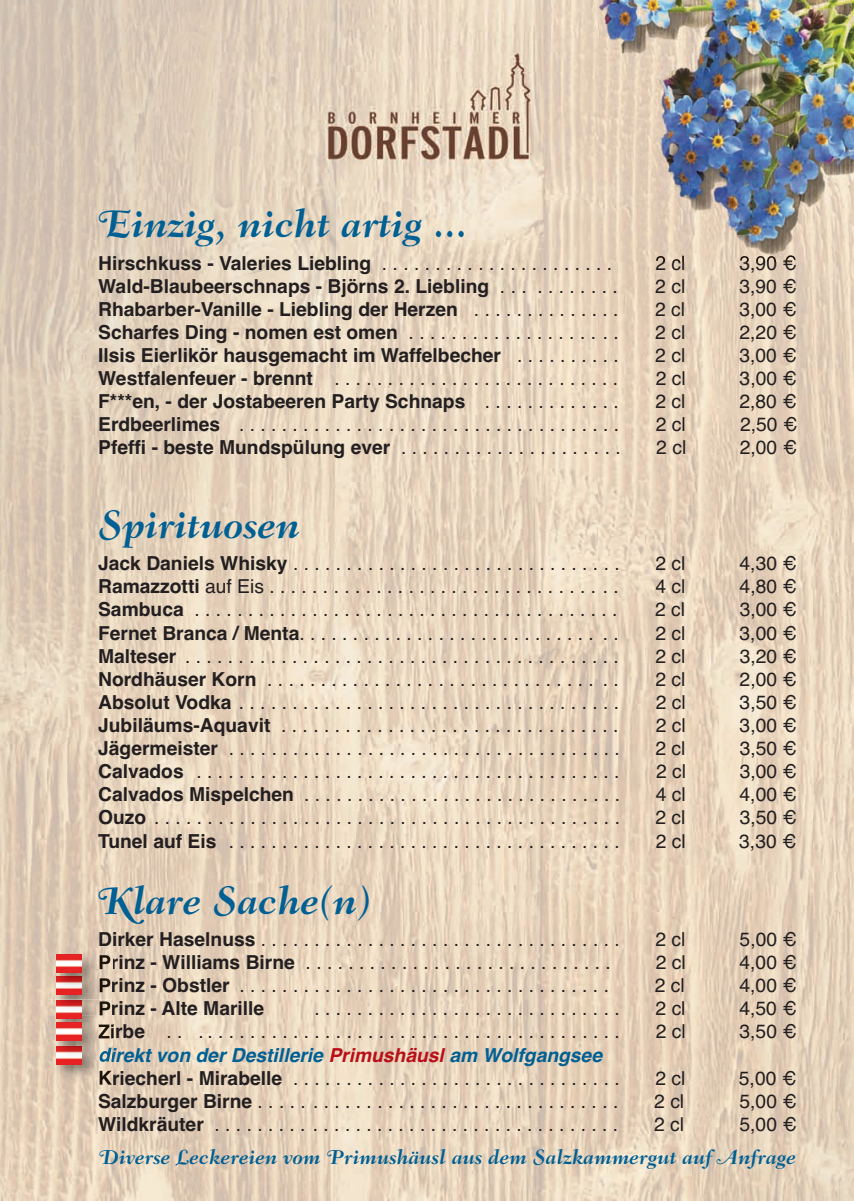
<style>
.page{position:relative;width:854px;height:1201px;background:#fff}
.page>*{position:absolute;margin:0;border:0;box-sizing:border-box;transform-origin:0 0}
.t1{font:38.5px "Fairfield LH Sw Bold Italic Os F";color:#005f93}
.t2{font:20.12px "Fairfield LH Sw Bold Italic Os F";color:#005f93}
.t3{font:19.25px "Helvetica";color:#231f20}
.t4{font:700 19.25px "Helvetica";color:#231f20}
.t5{font:italic 700 19.25px/23.1px "Helvetica";color:#005f93}
.s1{font-weight:400}
.s2{font-weight:700}
.s3{color:#b90f17}
.s4{font-style:normal;color:#231f20}
.s5{font-weight:400;font-style:normal;color:#231f20}
</style>
<div class="page">
<img style="left:0;top:0;width:853px;height:1200px">
<img style="left:599px;top:0;width:254px;height:262px">
<img style="left:655px;top:255px;width:140px;height:7px">
<img style="left:49px;top:947px;width:63px;height:144px">
<img style="left:100px;top:1070px;width:12px;height:15px">
<img style="left:57px;top:1000px;width:24px;height:18px">
<img style="left:99px;top:1047px;width:13px;height:14px">
<img style="left:99px;top:1024px;width:13px;height:14px">
<img style="left:57px;top:1022px;width:24px;height:18px">
<img style="left:100px;top:1001px;width:11px;height:14px">
<img style="left:57px;top:976px;width:24px;height:18px">
<img style="left:100px;top:955px;width:11px;height:14px">
<img style="left:100px;top:978px;width:11px;height:14px">
<img style="left:57px;top:954px;width:24px;height:18px">
<h1 class="t1" style="left:98px;top:209px;width:371px">Einzig, nicht artig ...</h1>
<p class="t4" style="left:98px;top:252px;width:515px">Hirschkuss - Valeries Liebling <span class="s1">. . . . . . . . . . . . . . . . . . . . . .</span></p>
<p class="t3" style="left:655px;top:252px;width:31px">2 cl</p>
<p class="t3" style="left:739px;top:252px;width:59px">3,90 €</p>
<p class="t4" style="left:98px;top:275px;width:521px">Wald-Blaubeerschnaps - Björns 2. Liebling <span class="s1">. . . . . . . . . . .</span></p>
<p class="t3" style="left:655px;top:275px;width:31px">2 cl</p>
<p class="t3" style="left:739px;top:275px;width:59px">3,90 €</p>
<p class="t4" style="left:98px;top:298px;width:521px">Rhabarber-Vanille - Liebling der Herzen <span class="s1">. . . . . . . . . . . . . .</span></p>
<p class="t3" style="left:655px;top:298px;width:31px">2 cl</p>
<p class="t3" style="left:739px;top:298px;width:59px">3,00 €</p>
<p class="t4" style="left:98px;top:321px;width:522px">Scharfes Ding - nomen est omen <span class="s1">. . . . . . . . . . . . . . . . . . . .</span></p>
<p class="t3" style="left:655px;top:321px;width:31px">2 cl</p>
<p class="t3" style="left:739px;top:321px;width:59px">2,20 €</p>
<p class="t4" style="left:98px;top:344px;width:522px">Ilsis Eierlikör hausgemacht im Waffelbecher <span class="s1">. . . . . . . . . .</span></p>
<p class="t3" style="left:655px;top:344px;width:31px">2 cl</p>
<p class="t3" style="left:739px;top:344px;width:59px">3,00 €</p>
<p class="t3" style="left:98px;top:367px;width:521px"><span class="s2">Westfalenfeuer - brennt</span> . . . . . . . . . . . . . . . . . . . . . . . . . . .</p>
<p class="t3" style="left:655px;top:367px;width:31px">2 cl</p>
<p class="t3" style="left:739px;top:367px;width:59px">3,00 €</p>
<p class="t4" style="left:98px;top:390px;width:522px">F***en, - der Jostabeeren Party Schnaps <span class="s1">. . . . . . . . . . . . .</span></p>
<p class="t3" style="left:655px;top:390px;width:31px">2 cl</p>
<p class="t3" style="left:739px;top:390px;width:59px">2,80 €</p>
<p class="t3" style="left:98px;top:413px;width:522px"><span class="s2">Erdbeerlimes</span> . . . . . . . . . . . . . . . . . . . . . . . . . . . . . . . . . . . .</p>
<p class="t3" style="left:655px;top:413px;width:31px">2 cl</p>
<p class="t3" style="left:740px;top:413px;width:59px">2,50 €</p>
<p class="t4" style="left:98px;top:436px;width:524px">Pfeffi - beste Mundspülung ever <span class="s1">. . . . . . . . . . . . . . . . . . . . .</span></p>
<p class="t3" style="left:656px;top:436px;width:31px">2 cl</p>
<p class="t3" style="left:739px;top:436px;width:59px">2,00 €</p>
<h1 class="t1" style="left:98px;top:510px;width:203px">Spirituosen</h1>
<p class="t3" style="left:98px;top:552px;width:523px"><span class="s2">Jack Daniels Whisky</span> . . . . . . . . . . . . . . . . . . . . . . . . . . . . . . .</p>
<p class="t3" style="left:655px;top:552px;width:31px">2 cl</p>
<p class="t3" style="left:739px;top:552px;width:59px">4,30 €</p>
<p class="t3" style="left:98px;top:575px;width:522px"><span class="s2">Ramazzotti</span> auf Eis . . . . . . . . . . . . . . . . . . . . . . . . . . . . . . . . .</p>
<p class="t3" style="left:655px;top:575px;width:31px">4 cl</p>
<p class="t3" style="left:739px;top:575px;width:59px">4,80 €</p>
<p class="t3" style="left:98px;top:598px;width:521px"><span class="s2">Sambuca</span> . . . . . . . . . . . . . . . . . . . . . . . . . . . . . . . . . . . . . . . .</p>
<p class="t3" style="left:655px;top:598px;width:31px">2 cl</p>
<p class="t3" style="left:739px;top:598px;width:59px">3,00 €</p>
<p class="t3" style="left:98px;top:621px;width:522px"><span class="s2">Fernet Branca / Menta</span>. . . . . . . . . . . . . . . . . . . . . . . . . . . . . .</p>
<p class="t3" style="left:655px;top:621px;width:31px">2 cl</p>
<p class="t3" style="left:739px;top:621px;width:59px">3,00 €</p>
<p class="t3" style="left:98px;top:644px;width:522px"><span class="s2">Malteser</span> . . . . . . . . . . . . . . . . . . . . . . . . . . . . . . . . . . . . . . . . .</p>
<p class="t3" style="left:655px;top:644px;width:31px">2 cl</p>
<p class="t3" style="left:739px;top:644px;width:59px">3,20 €</p>
<p class="t3" style="left:98px;top:668px;width:522px"><span class="s2">Nordhäuser Korn</span> . . . . . . . . . . . . . . . . . . . . . . . . . . . . . . . . .</p>
<p class="t3" style="left:655px;top:668px;width:31px">2 cl</p>
<p class="t3" style="left:739px;top:668px;width:59px">2,00 €</p>
<p class="t3" style="left:98px;top:691px;width:522px"><span class="s2">Absolut Vodka</span> . . . . . . . . . . . . . . . . . . . . . . . . . . . . . . . . . . . .</p>
<p class="t3" style="left:655px;top:691px;width:31px">2 cl</p>
<p class="t3" style="left:739px;top:691px;width:59px">3,50 €</p>
<p class="t3" style="left:98px;top:714px;width:522px"><span class="s2">Jubiläums-Aquavit</span> . . . . . . . . . . . . . . . . . . . . . . . . . . . . . . . .</p>
<p class="t3" style="left:655px;top:714px;width:31px">2 cl</p>
<p class="t3" style="left:739px;top:714px;width:59px">3,00 €</p>
<p class="t3" style="left:98px;top:737px;width:523px"><span class="s2">Jägermeister</span> . . . . . . . . . . . . . . . . . . . . . . . . . . . . . . . . . . . . .</p>
<p class="t3" style="left:655px;top:737px;width:31px">2 cl</p>
<p class="t3" style="left:739px;top:737px;width:59px">3,50 €</p>
<p class="t3" style="left:98px;top:760px;width:522px"><span class="s2">Calvados</span> . . . . . . . . . . . . . . . . . . . . . . . . . . . . . . . . . . . . . . . .</p>
<p class="t3" style="left:656px;top:760px;width:31px">2 cl</p>
<p class="t3" style="left:739px;top:760px;width:59px">3,00 €</p>
<p class="t3" style="left:98px;top:783px;width:523px"><span class="s2">Calvados Mispelchen</span> . . . . . . . . . . . . . . . . . . . . . . . . . . . . . .</p>
<p class="t3" style="left:655px;top:783px;width:31px">4 cl</p>
<p class="t3" style="left:739px;top:783px;width:59px">4,00 €</p>
<p class="t3" style="left:98px;top:806px;width:523px"><span class="s2">Ouzo</span> . . . . . . . . . . . . . . . . . . . . . . . . . . . . . . . . . . . . . . . . . . . .</p>
<p class="t3" style="left:655px;top:806px;width:31px">2 cl</p>
<p class="t3" style="left:739px;top:806px;width:59px">3,50 €</p>
<p class="t3" style="left:98px;top:829px;width:523px"><span class="s2">Tunel auf Eis</span> . . . . . . . . . . . . . . . . . . . . . . . . . . . . . . . . . . . . .</p>
<p class="t3" style="left:655px;top:829px;width:31px">2 cl</p>
<p class="t3" style="left:739px;top:829px;width:59px">3,30 €</p>
<h1 class="t1" style="left:98px;top:885px;width:274px">Klare Sache(n)</h1>
<p class="t3" style="left:98px;top:928px;width:523px"><span class="s2">Dirker Haselnuss</span> . . . . . . . . . . . . . . . . . . . . . . . . . . . . . . . . . .</p>
<p class="t3" style="left:655px;top:928px;width:31px">2 cl</p>
<p class="t3" style="left:739px;top:928px;width:59px">5,00 €</p>
<p class="t3" style="left:98px;top:951px;width:514px"><span class="s2">Prinz - Williams Birne</span> . . . . . . . . . . . . . . . . . . . . . . . . . . . . .</p>
<p class="t3" style="left:655px;top:951px;width:31px">2 cl</p>
<p class="t3" style="left:739px;top:951px;width:59px">4,00 €</p>
<p class="t3" style="left:98px;top:974px;width:512px"><span class="s2">Prinz - Obstler</span> . . . . . . . . . . . . . . . . . . . . . . . . . . . . . . . . . . .</p>
<p class="t3" style="left:654px;top:974px;width:31px">2 cl</p>
<p class="t3" style="left:739px;top:974px;width:59px">4,00 €</p>
<p class="t4" style="left:98px;top:997px;width:168px">Prinz - Alte Marille</p>
<p class="t3" style="left:314px;top:997px;width:307px">. . . . . . . . . . . . . . . . . . . . . . . . . . . . .</p>
<p class="t3" style="left:655px;top:997px;width:31px">2 cl</p>
<p class="t3" style="left:739px;top:997px;width:59px">4,50 €</p>
<p class="t3" style="left:98px;top:1020px;width:523px"><span class="s2">Zirbe</span> . . . . . . . . . . . . . . . . . . . . . . . . . . . . . . . . . . . . . . . . . .</p>
<p class="t3" style="left:655px;top:1020px;width:31px">2 cl</p>
<p class="t3" style="left:739px;top:1020px;width:59px">3,50 €</p>
<p class="t5" style="left:98px;top:1043px;width:523px">direkt von der Destillerie <span class="s3">Primushäusl</span> am Wolfgangsee<br><span class="s4">Kriecherl - Mirabelle</span> <span class="s5">. . . . . . . . . . . . . . . . . . . . . . . . . . . . . . .</span></p>
<p class="t3" style="left:655px;top:1066px;width:31px">2 cl</p>
<p class="t3" style="left:738px;top:1066px;width:59px">5,00 €</p>
<p class="t3" style="left:98px;top:1089px;width:521px"><span class="s2">Salzburger Birne</span> . . . . . . . . . . . . . . . . . . . . . . . . . . . . . . . . . .</p>
<p class="t3" style="left:654px;top:1089px;width:31px">2 cl</p>
<p class="t3" style="left:739px;top:1089px;width:59px">5,00 €</p>
<p class="t3" style="left:98px;top:1112px;width:521px"><span class="s2">Wildkräuter</span> . . . . . . . . . . . . . . . . . . . . . . . . . . . . . . . . . . . . . .</p>
<p class="t3" style="left:653px;top:1112px;width:31px">2 cl</p>
<p class="t3" style="left:739px;top:1112px;width:59px">5,00 €</p>
<p class="t2" style="left:99px;top:1149px;width:698px">Diverse Leckereien vom Primushäusl aus dem Salzkammergut auf Anfrage</p>
</div>
